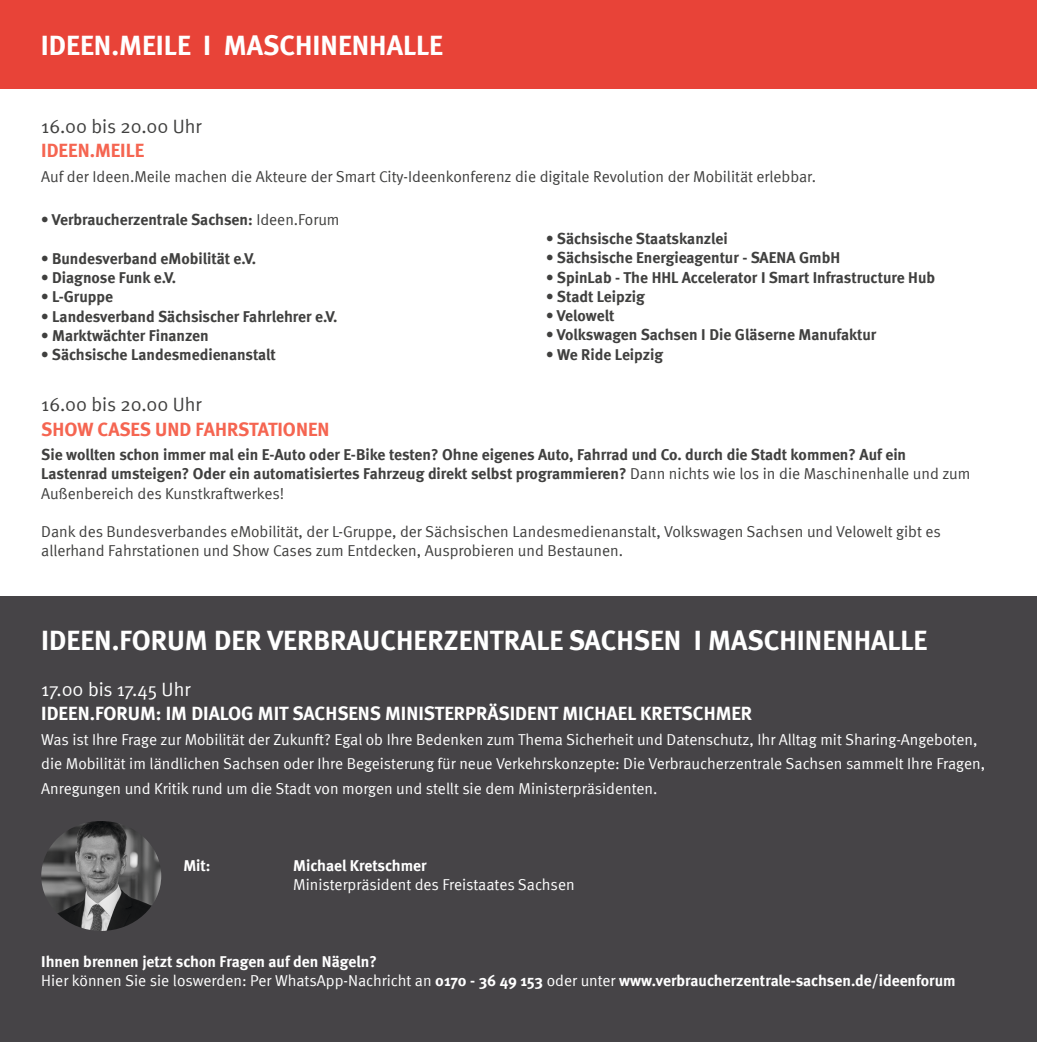
<style>
.page{position:relative;width:1037px;height:1042px;background:#fff}
.page>*{position:absolute;margin:0;border:0;box-sizing:border-box;transform-origin:0 0}
.t1{font:28px "Meta Bold LF";color:#fff}
.t2{font:700 28px "Meta";color:#fff}
.t3{font:700 19.25px/24.5px "Meta";color:#fff}
.t4{font:700 19.25px/24.5px "Meta";color:#f56551}
.t5{font:19.25px/24.5px "Meta Normal";color:#40403f}
.t6{font:700 15.75px/19.2px "Meta";color:#40403f}
.t7{font:15.75px/24.5px "Meta Normal";color:#fff}
.t8{font:15.75px/19.2px "Meta Normal";color:#40403f}
.t9{font:700 15.75px "Meta";color:#fff}
.s1{font-family:"Meta";font-weight:700;color:#f56551}
.s2{font-family:"Meta Normal";font-weight:400}
.s3{font-family:"Meta Normal";font-weight:400;color:#40403f}
.s4{font-family:"Meta";font-weight:700}
.s5{font-family:"Meta Bold LF"}
</style>
<div class="page">
<div style="left:0;top:597px;width:1037px;height:445px;background:#464447"></div>
<div style="left:0;top:0;width:1037px;height:88px;background:#e84338"></div>
<img style="left:41px;top:821px;width:120px;height:110px">
<hr style="left:1036px;top:0;width:1px;height:88px;background:#464447">
<p class="t2" style="left:41px;top:28px;width:404px">IDEEN.MEILE I MASCHINENHALLE</p>
<p class="t5" style="left:41px;top:113px;width:162px">16.00 bis 20.00 Uhr<br><span class="s1">IDEEN.MEILE</span></p>
<p class="t8" style="left:41px;top:166px;width:776px">Auf der Ideen.Meile machen die Akteure der Smart City-Ideenkonferenz die digitale Revolution der Mobilität erlebbar.</p>
<p class="t6" style="left:41px;top:210px;width:300px">• Verbraucherzentrale Sachsen: <span class="s2">Ideen.Forum</span></p>
<p class="t6" style="left:41px;top:249px;width:216px">• Bundesverband eMobilität e.V.</p>
<p class="t6" style="left:41px;top:268px;width:136px">• Diagnose Funk e.V.</p>
<p class="t6" style="left:41px;top:287px;width:73px">• L-Gruppe</p>
<p class="t6" style="left:41px;top:306px;width:298px">• Landesverband Sächsischer Fahrlehrer e.V.</p>
<p class="t6" style="left:41px;top:326px;width:169px">• Marktwächter Finanzen</p>
<p class="t6" style="left:41px;top:345px;width:236px">• Sächsische Landesmedienanstalt</p>
<p class="t6" style="left:546px;top:229px;width:183px">• Sächsische Staatskanzlei</p>
<p class="t6" style="left:546px;top:248px;width:295px">• Sächsische Energieagentur - SAENA GmbH</p>
<p class="t6" style="left:546px;top:267px;width:390px">• SpinLab - The HHL Accelerator I Smart Infrastructure Hub</p>
<p class="t6" style="left:546px;top:287px;width:100px">• Stadt Leipzig</p>
<p class="t6" style="left:546px;top:306px;width:70px">• Velowelt</p>
<p class="t6" style="left:546px;top:325px;width:332px">• Volkswagen Sachsen I Die Gläserne Manufaktur</p>
<p class="t6" style="left:546px;top:344px;width:118px">• We Ride Leipzig</p>
<p class="t4" style="left:41px;top:392px;width:290px"><span class="s3">16.00 bis 20.00 Uhr<br></span>SHOW CASES UND FAHRSTATIONEN</p>
<p class="t6" style="left:41px;top:445px;width:931px">Sie wollten schon immer mal ein E-Auto oder E-Bike testen? Ohne eigenes Auto, Fahrrad und Co. durch die Stadt kommen? Auf ein<br>Lastenrad umsteigen? Oder ein automatisiertes Fahrzeug direkt selbst programmieren? <span class="s2">Dann nichts wie los in die Maschinenhalle und zum<br>Außenbereich des Kunstkraftwerkes!</span></p>
<p class="t8" style="left:41px;top:522px;width:901px">Dank des Bundesverbandes eMobilität, der L-Gruppe, der Sächsischen Landesmedienanstalt, Volkswagen Sachsen und Velowelt gibt es allerhand Fahrstationen und Show Cases zum Entdecken, Ausprobieren und Bestaunen.</p>
<p class="t1" style="left:41px;top:624px;width:888px">IDEEN.FORUM DER VERBRAUCHERZENTRALE SACHSEN I MASCHINENHALLE</p>
<p class="t3" style="left:41px;top:676px;width:712px"><span class="s2">17.00 bis 17.45 Uhr<br></span>IDEEN.FORUM: IM DIALOG MIT SACHSENS MINISTERPRÄSIDENT MICHAEL KRETSCHMER</p>
<p class="t7" style="left:41px;top:726px;width:945px">Was ist Ihre Frage zur Mobilität der Zukunft? Egal ob Ihre Bedenken zum Thema Sicherheit und Datenschutz, Ihr Alltag mit Sharing-Angeboten, die Mobilität im ländlichen Sachsen oder Ihre Begeisterung für neue Verkehrskonzepte: Die Verbraucherzentrale Sachsen sammelt Ihre Fragen,<br>Anregungen und Kritik rund um die Stadt von morgen und stellt sie dem Ministerpräsidenten.</p>
<p class="t9" style="left:183px;top:856px;width:29px">Mit:</p>
<p class="t7" style="left:293px;top:855px;width:283px;line-height:19.2px"><span class="s4">Michael Kretschmer<br></span>Ministerpräsident des Freistaates Sachsen</p>
<p class="t7" style="left:41px;top:951px;width:916px;line-height:19.2px"><span class="s4">Ihnen brennen jetzt schon Fragen auf den Nägeln?<br></span>Hier können Sie sie loswerden: Per WhatsApp-Nachricht an <span class="s4">0170 - 36 49 153</span> oder unter <span class="s5">www.verbraucherzentrale-sachsen.de/ideenforum</span></p>
</div>
